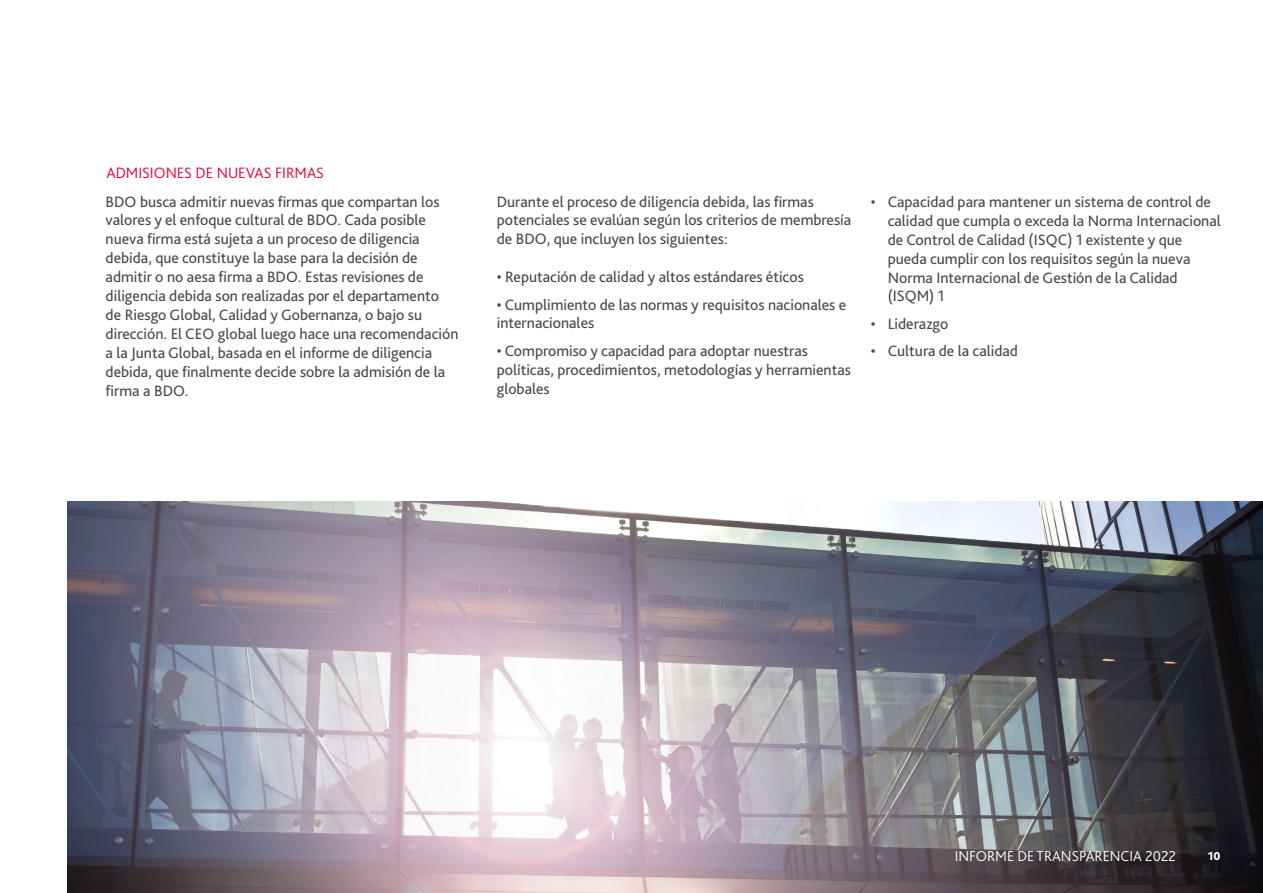
<style>
.page{position:relative;width:1263px;height:893px;background:#fff}
.page>*{position:absolute;margin:0;border:0;box-sizing:border-box;transform-origin:0 0}
.t1{font:15.75px/18.9px "Bliss Pro";color:#494643}
.t2{font:300 15.75px "Bliss Pro";color:#e3032e}
.t3{font:300 15px "Bliss Pro";color:#fff}
.t4{font:800 12px "Bliss Pro";color:#fff}
</style>
<div class="page">
<img style="left:67px;top:502px;width:1196px;height:391px">
<p class="t2" style="left:106px;top:163px;width:219px">ADMISIONES DE NUEVAS FIRMAS</p>
<p class="t1" style="left:106px;top:191px;width:354px">BDO busca admitir nuevas firmas que compartan los valores y el enfoque cultural de BDO. Cada posible nueva firma está sujeta a un proceso de diligencia debida, que constituye la base para la decisión de admitir o no aesa firma a BDO. Estas revisiones de diligencia debida son realizadas por el departamento de Riesgo Global, Calidad y Gobernanza, o bajo su dirección. El CEO global luego hace una recomendación a la Junta Global, basada en el informe de diligencia debida, que finalmente decide sobre la admisión de la firma a BDO.</p>
<p class="t1" style="left:497px;top:191px;width:356px">Durante el proceso de diligencia debida, las firmas potenciales se evalúan según los criterios de membresía de BDO, que incluyen los siguientes:</p>
<p class="t1" style="left:497px;top:267px;width:309px">• Reputación de calidad y altos estándares éticos</p>
<p class="t1" style="left:497px;top:294px;width:351px">• Cumplimiento de las normas y requisitos nacionales e internacionales</p>
<p class="t1" style="left:497px;top:341px;width:356px">• Compromiso y capacidad para adoptar nuestras políticas, procedimientos, metodologías y herramientas globales</p>
<p class="t1" style="left:888px;top:192px;width:335px;text-indent:-17px">• Capacidad para mantener un sistema de control de calidad que cumpla o exceda la Norma Internacional de Control de Calidad (ISQC) 1 existente y que pueda cumplir con los requisitos según la nueva Norma Internacional de Gestión de la Calidad (ISQM) 1</p>
<p class="t1" style="left:871px;top:314px;width:79px">• Liderazgo</p>
<p class="t1" style="left:871px;top:341px;width:149px">• Cultura de la calidad</p>
<p class="t3" style="left:955px;top:846px;width:223px">INFORME DE TRANSPARENCIA 2022</p>
<p class="t4" style="left:1208px;top:848px;width:14px">10</p>
</div>
